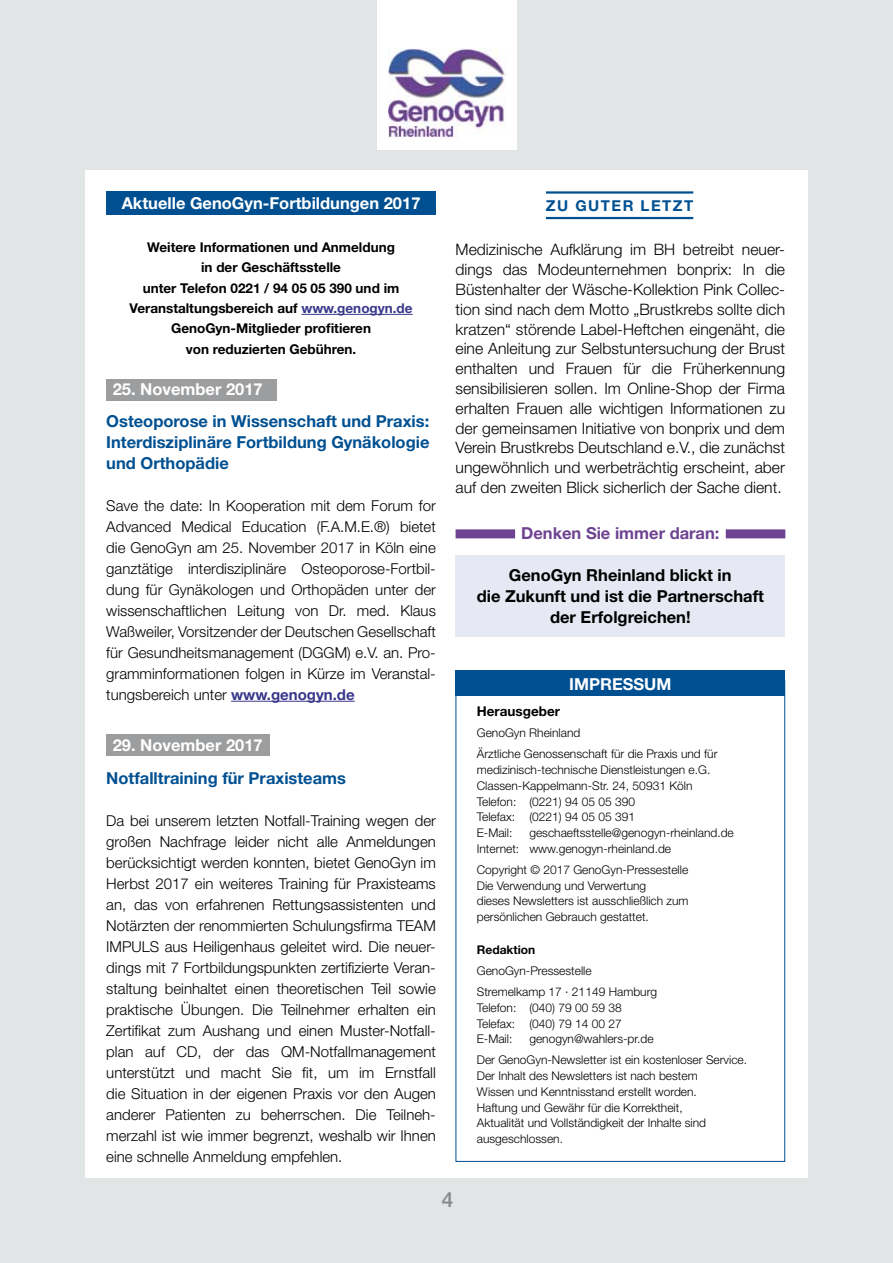
<style>
.page{position:relative;width:893px;height:1263px;background:#e1e5e6}
.page>*{position:absolute;margin:0;border:0;box-sizing:border-box;transform-origin:0 0}
.t1{font:500 21px "Helvetica Neue";color:#87888a}
.t2{font:700 16.5px/21px "Helvetica Neue";color:#005091;text-align:justify}
.t3{font:700 16.5px/21px "Helvetica Neue";color:#000;text-align:center}
.t4{font:700 16.5px "Helvetica Neue";color:#fff}
.t5{font:700 16.5px "Helvetica Neue";color:#6d4391}
.t6{font:300 15.75px/19.8px "Helvetica Neue";color:#000;text-align:justify}
.t7{font:300 15px/21px "Helvetica Neue";color:#000;text-align:justify}
.t8{font:700 15px "Helvetica Neue";letter-spacing:.1em;color:#005091}
.t9{font:700 13.5px/20.2px "Helvetica Neue";color:#000;text-align:center}
.t10{font:300 12px/15.8px "Helvetica Neue";color:#000}
.t11{font:700 12px "Helvetica Neue";color:#000}
.s1{color:#39378b}
.s2{font-weight:700;color:#39378b}
</style>
<div class="page">
<div style="left:85px;top:170px;width:723px;height:1008px;background:#fff"></div>
<div style="left:377px;top:0;width:140px;height:149px;background:#fff"></div>
<img style="left:388px;top:48px;width:117px;height:90px">
<div style="left:456px;top:555px;width:329px;height:81px;background:#e6e9f3"></div>
<div style="left:456px;top:529px;width:59px;height:9px;background:#6d4391"></div>
<div style="left:726px;top:529px;width:59px;height:9px;background:#6d4391"></div>
<hr style="left:546px;top:191px;width:147px;height:3px;background:#005091">
<hr style="left:546px;top:217px;width:147px;height:2px;background:#005091">
<div style="left:106px;top:191px;width:330px;height:24px;background:#005091"></div>
<hr style="left:301px;top:314px;width:112px;height:1px;background:#39378b">
<div style="left:106px;top:379px;width:170px;height:22px;background:#9c9d9f"></div>
<div style="left:106px;top:735px;width:164px;height:21px;background:#9c9d9f"></div>
<hr style="left:231px;top:701px;width:124px;height:1px;background:#39378b">
<div style="left:456px;top:671px;width:329px;height:25px;background:#005091"></div>
<p class="t4" style="left:122px;top:192px;width:300px">Aktuelle GenoGyn-Fortbildungen 2017</p>
<p class="t9" style="left:130px;top:237px;width:285px">Weitere Informationen und Anmeldung<br>in der Geschäftsstelle<br>unter Telefon 0221 / 94 05 05 390 und im Veranstaltungsbereich auf <span class="s1">www.genogyn.de </span>GenoGyn-Mitglieder profitieren<br>von reduzierten Gebühren.</p>
<p class="t4" style="left:113px;top:379px;width:152px">25. November 2017</p>
<p class="t2" style="left:106px;top:410px;width:325px">Osteoporose in Wissenschaft und Praxis:<br>Interdisziplinäre Fortbildung Gynäkologie und Orthopädie</p>
<p class="t7" style="left:106px;top:494px;width:331px">Save the date: In Kooperation mit dem Forum for Advanced Medical Education (F.A.M.E.®) bietet die GenoGyn am 25. November 2017 in Köln eine ganztätige interdisziplinäre Osteoporose-Fortbil&shy;dung für Gynäkologen und Orthopäden unter der wissenschaftlichen Leitung von Dr. med. Klaus Waßweiler, Vorsitzender der Deutschen Gesellschaft für Gesundheitsmanagement (DGGM) e.V. an. Pro&shy;gramminformationen folgen in Kürze im Veranstal&shy;tungsbereich unter <span class="s2">www.genogyn.de</span></p>
<p class="t4" style="left:113px;top:735px;width:152px">29. November 2017</p>
<p class="t2" style="left:106px;top:767px;width:241px">Notfalltraining für Praxisteams</p>
<p class="t7" style="left:106px;top:809px;width:331px">Da bei unserem letzten Notfall-Training wegen der großen Nachfrage leider nicht alle Anmeldungen berücksichtigt werden konnten, bietet GenoGyn im Herbst 2017 ein weiteres Training für Praxisteams an, das von erfahrenen Rettungsassistenten und Notärzten der renommierten Schulungsfirma TEAM IMPULS aus Heiligenhaus geleitet wird. Die neuer&shy;dings mit 7 Fortbildungspunkten zertifizierte Veran&shy;staltung beinhaltet einen theoretischen Teil sowie praktische Übungen. Die Teilnehmer erhalten ein Zertifikat zum Aushang und einen Muster-Notfall&shy;plan auf CD, der das QM-Notfallmanagement unterstützt und macht Sie fit, um im Ernstfall die Situation in der eigenen Praxis vor den Augen anderer Patienten zu beherrschen. Die Teilneh&shy;merzahl ist wie immer begrenzt, weshalb wir Ihnen eine schnelle Anmeldung empfehlen.</p>
<p class="t8" style="left:546px;top:196px;width:149px">ZU GUTER LETZT</p>
<p class="t6" style="left:456px;top:239px;width:331px">Medizinische Aufklärung im BH betreibt neuer&shy;dings das Modeunternehmen bonprix: In die Büstenhalter der Wäsche-Kollektion Pink Collec&shy;tion sind nach dem Motto „Brustkrebs sollte dich kratzen“ störende Label-Heftchen eingenäht, die eine Anleitung zur Selbstuntersuchung der Brust enthalten und Frauen für die Früherkennung sensibilisieren sollen. Im Online-Shop der Firma erhalten Frauen alle wichtigen Informationen zu der gemeinsamen Initiative von bonprix und dem Verein Brustkrebs Deutschland e.V., die zunächst ungewöhnlich und werbeträchtig erscheint, aber auf den zweiten Blick sicherlich der Sache dient.</p>
<p class="t5" style="left:521px;top:523px;width:200px">Denken Sie immer daran:</p>
<p class="t3" style="left:477px;top:564px;width:289px">GenoGyn Rheinland blickt in<br>die Zukunft und ist die Partnerschaft der Erfolgreichen!</p>
<p class="t4" style="left:569px;top:674px;width:104px">IMPRESSUM</p>
<p class="t9" style="left:477px;top:701px;width:85px">Herausgeber</p>
<p class="t10" style="left:477px;top:722px;width:242px;line-height:21px">GenoGyn Rheinland<br>Ärztliche Genossenschaft für die Praxis und für</p>
<p class="t10" style="left:477px;top:762px;width:235px">medizinisch-technische Dienstleistungen e.G.<br>Classen-Kappelmann-Str. 24, 50931 Köln<br>Telefon: (0221) 94 05 05 390<br>Telefax: (0221) 94 05 05 391<br>E-Mail:</p>
<p class="t10" style="left:477px;top:825px;width:259px;text-indent:52px">geschaeftsstelle@genogyn-rheinland.de<br>Internet: www.genogyn-rheinland.de</p>
<p class="t10" style="left:477px;top:861px;width:213px">Copyright © 2017 GenoGyn-Pressestelle Die Verwendung und Verwertung<br>dieses Newsletters ist ausschließlich zum persönlichen Gebrauch gestattet.</p>
<p class="t11" style="left:477px;top:942px;width:60px">Redaktion</p>
<p class="t10" style="left:477px;top:960px;width:182px;line-height:21px">GenoGyn-Pressestelle<br>Stremelkamp 17 · 21149 Hamburg</p>
<p class="t10" style="left:477px;top:999px;width:147px;text-align:justify">Telefon: (040) 79 00 59 38<br>Telefax: (040) 79 14 00 27<br>E-Mail:</p>
<p class="t10" style="left:477px;top:1028px;width:272px;line-height:21px;text-indent:52px">genogyn@wahlers-pr.de<br>Der GenoGyn-Newsletter ist ein kostenloser Service.</p>
<p class="t10" style="left:477px;top:1068px;width:231px">Der Inhalt des Newsletters ist nach bestem Wissen und Kenntnisstand erstellt worden.<br>Haftung und Gewähr für die Korrektheit, Aktualität und Vollständigkeit der Inhalte sind ausgeschlossen.</p>
<h1 class="t1" style="left:442px;top:1187px;width:13px">4</h1>
</div>
